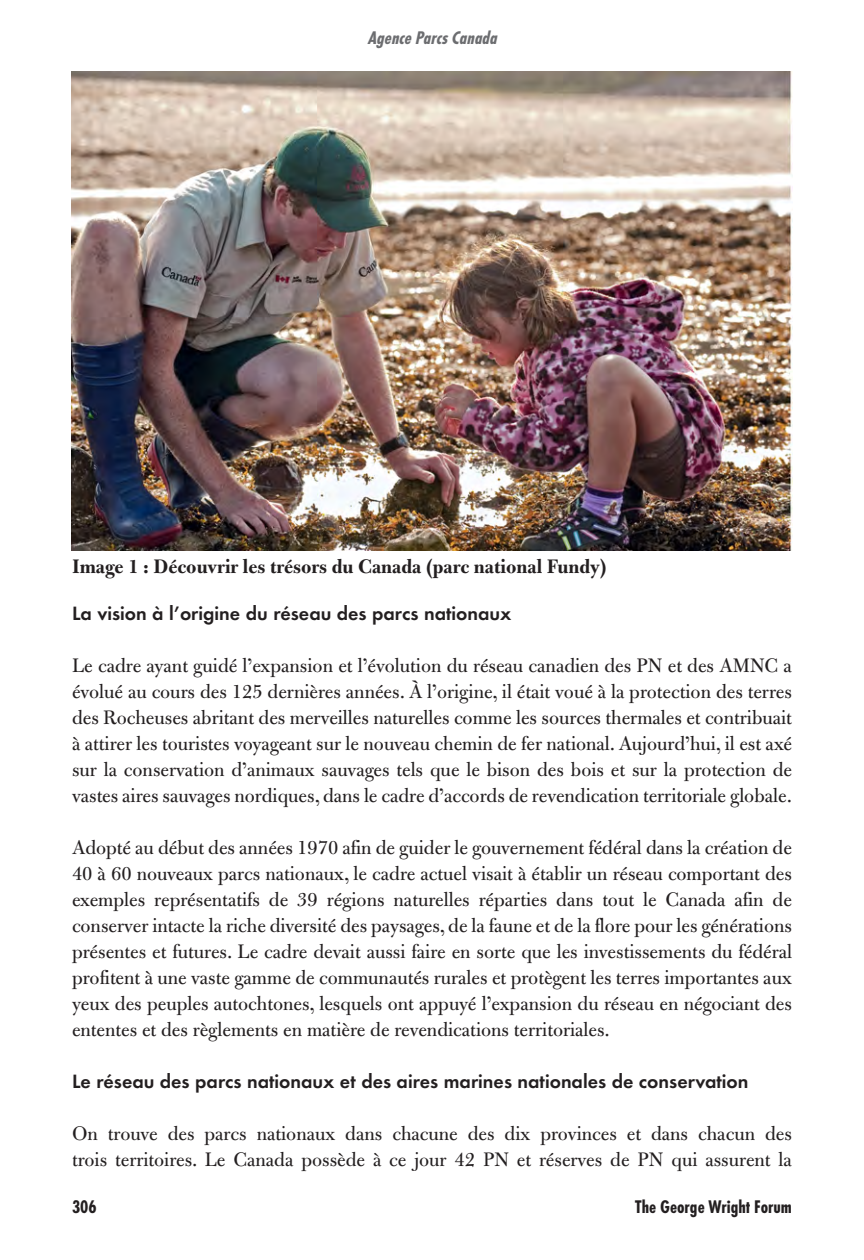
<style>
.page{position:relative;width:864px;height:1260px;background:#fff}
.page>*{position:absolute;margin:0;border:0;box-sizing:border-box;transform-origin:0 0}
.t1{font:21px/26px "Bulmer";color:#231f20;text-align:justify}
.t2{font:700 21px "Bulmer";color:#231f20}
.t3{font:700 20px "Function";color:#231f20}
.t4{font:700 19px "Function Cond";color:#231f20}
.t5{font:italic 700 19px "Function Cond";color:#6c6d70}
</style>
<div class="page">
<img style="left:72px;top:72px;width:720px;height:478px">
<p class="t5" style="left:367px;top:26px;width:131px">Agence Parcs Canada</p>
<p class="t2" style="left:72px;top:559px;width:536px">Image 1 : Découvrir les trésors du Canada (parc national Fundy)</p>
<p class="t3" style="left:72px;top:602px;width:441px">La vision à l’origine du réseau des parcs nationaux</p>
<p class="t1" style="left:72px;top:655px;width:722px">Le cadre ayant guidé l’expansion et l’évolution du réseau canadien des PN et des AMNC a évolué au cours des 125 dernières années. À l’origine, il était voué à la protection des terres des Rocheuses abritant des merveilles naturelles comme les sources thermales et contribuait à attirer les touristes voyageant sur le nouveau chemin de fer national. Aujourd’hui, il est axé sur la conservation d’animaux sauvages tels que le bison des bois et sur la protection de vastes aires sauvages nordiques, dans le cadre d’accords de revendication territoriale globale.</p>
<p class="t1" style="left:72px;top:837px;width:722px">Adopté au début des années 1970 afin de guider le gouvernement fédéral dans la création de 40 à 60 nouveaux parcs nationaux, le cadre actuel visait à établir un réseau comportant des exemples représentatifs de 39 régions naturelles réparties dans tout le Canada afin de conserver intacte la riche diversité des paysages, de la faune et de la flore pour les générations présentes et futures. Le cadre devait aussi faire en sorte que les investissements du fédéral profitent à une vaste gamme de communautés rurales et protègent les terres importantes aux yeux des peuples autochtones, lesquels ont appuyé l’expansion du réseau en négociant des ententes et des règlements en matière de revendications territoriales.</p>
<p class="t3" style="left:72px;top:1070px;width:678px">Le réseau des parcs nationaux et des aires marines nationales de conservation</p>
<p class="t1" style="left:72px;top:1123px;width:721px">On trouve des parcs nationaux dans chacune des dix provinces et dans chacun des trois territoires. Le Canada possède à ce jour 42 PN et réserves de PN qui assurent la</p>
<p class="t4" style="left:72px;top:1195px;width:26px">306</p>
<p class="t4" style="left:635px;top:1195px;width:158px">The George Wright Forum</p>
</div>
